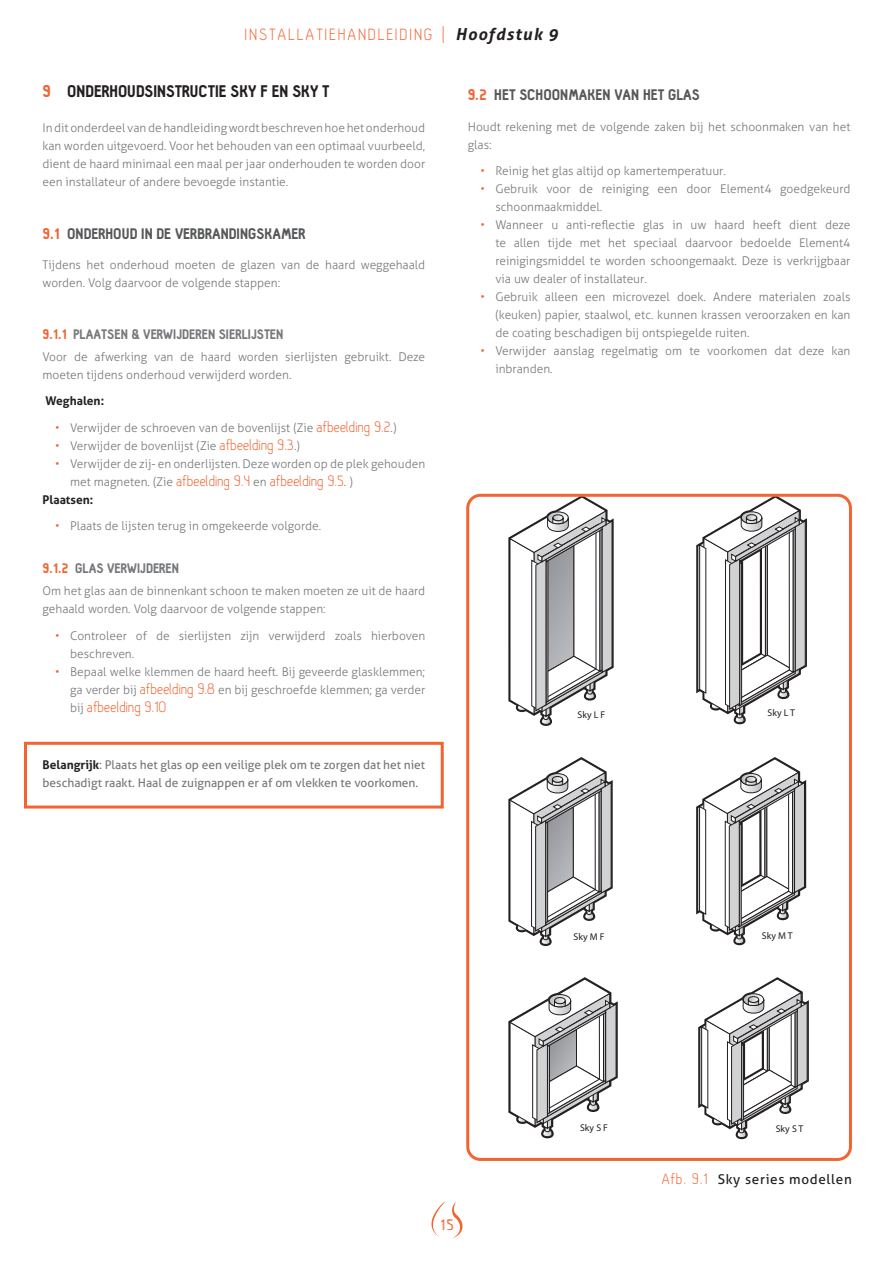
<style>
.page{position:relative;width:893px;height:1263px;background:#fff}
.page>*{position:absolute;margin:0;border:0;box-sizing:border-box;transform-origin:0 0}
.t1{font:300 18px "Hallosans";letter-spacing:.11em;color:#f26431}
.t2{font:300 16.5px "Hallosans";color:#f26431}
.t3{font:900 16.5px "Hallosans";color:#231f20}
.t4{font:900 15px "Hallosans";color:#57585a}
.t5{font:900 13.5px "Hallosans";color:#76787b}
.t6{font:13.5px "Aller";letter-spacing:.05em;color:#231f20}
.t7{font:300 12px/18px "Aller";color:#76787b}
.Warning{font:12px/18px "Aller";color:#76787b}
.t8{font:700 12px "Aller";color:#231f20}
.t9{font:9.75px "Myriad Pro";letter-spacing:.005em;color:#231f20}
.s1{font-family:"Aller";font-weight:700;font-style:italic;font-size:16.5px;color:#231f20}
.s2{color:#f26431}
.s3{font-family:"Hallosans";font-size:16.5px;color:#f26431}
.s4{font-family:"Aller";font-size:12px;color:#76787b}
.s5{font-weight:700;color:#231f20}
.s6{font-family:"Hallosans";font-weight:300;font-size:16.5px;color:#f26431}
</style>
<div class="page">
<svg style="left:431px;top:1201px;width:14px;height:36px"></svg>
<svg style="left:452px;top:1201px;width:10px;height:37px"></svg>
<div style="left:24px;top:742px;width:420px;height:66px;border:3px solid #f26431"></div>
<svg style="left:508px;top:498px;width:106px;height:228px"></svg>
<svg style="left:696px;top:498px;width:111px;height:226px"></svg>
<svg style="left:696px;top:757px;width:110px;height:188px"></svg>
<svg style="left:508px;top:757px;width:105px;height:189px"></svg>
<svg style="left:698px;top:977px;width:111px;height:162px"></svg>
<svg style="left:508px;top:977px;width:110px;height:161px"></svg>
<div style="left:466px;top:494px;width:386px;height:667px;border:3px solid #f26431;border-radius:13px"></div>
<h1 class="t1" style="left:245px;top:24px;width:315px">INSTALLATIEHANDLEIDING | <span class="s1">Hoofdstuk 9</span></h1>
<p class="t3" style="left:43px;top:82px;width:288px"><span class="s2">9</span> ONDERHOUDSINSTRUCTIE SKY F EN SKY T</p>
<p class="t7" style="left:43px;top:118px;width:384px;text-align:justify">In dit onderdeel van de handleiding wordt beschreven hoe het onderhoud kan worden uitgevoerd. Voor het behouden van een optimaal vuurbeeld, dient de haard minimaal een maal per jaar onderhouden te worden door een installateur of andere bevoegde instantie.</p>
<p class="t4" style="left:43px;top:225px;width:265px"><span class="s2">9.1</span> ONDERHOUD IN DE VERBRANDINGSKAMER</p>
<p class="t7" style="left:43px;top:256px;width:384px">Tijdens het onderhoud moeten de glazen van de haard weggehaald worden. Volg daarvoor de volgende stappen:</p>
<p class="t5" style="left:43px;top:326px;width:242px"><span class="s2">9.1.1</span> PLAATSEN &amp; VERWIJDEREN SIERLIJSTEN</p>
<p class="t7" style="left:43px;top:348px;width:384px">Voor de afwerking van de haard worden sierlijsten gebruikt. Deze moeten tijdens onderhoud verwijderd worden.</p>
<p class="t8" style="left:46px;top:394px;width:60px">Weghalen:</p>
<p class="t7" style="left:55px;top:419px;width:343px"><span class="s2">•</span> Verwijder de schroeven van de bovenlijst (Zie <span class="s3">afbeelding 9.2</span>.)</p>
<p class="t7" style="left:55px;top:437px;width:246px"><span class="s2">•</span> Verwijder de bovenlijst (Zie <span class="s3">afbeelding 9.3</span>.)</p>
<p class="t7" style="left:55px;top:455px;width:371px"><span class="s2">•</span> Verwijder de zij- en onderlijsten. Deze worden op de plek gehouden</p>
<p class="t2" style="left:70px;top:472px;width:284px"><span class="s4">met magneten. (Zie</span> afbeelding 9.4 <span class="s4">en</span> afbeelding 9.5<span class="s4">. )</span></p>
<p class="t8" style="left:43px;top:492px;width:52px">Plaatsen:</p>
<p class="t7" style="left:55px;top:517px;width:267px"><span class="s2">•</span> Plaats de lijsten terug in omgekeerde volgorde.</p>
<p class="t5" style="left:43px;top:561px;width:138px"><span class="s2">9.1.2</span> GLAS VERWIJDEREN</p>
<p class="t7" style="left:43px;top:582px;width:384px">Om het glas aan de binnenkant schoon te maken moeten ze uit de haard gehaald worden. Volg daarvoor de volgende stappen:</p>
<p class="t7" style="left:70px;top:627px;width:357px;text-indent:-15px"><span class="s2">•</span> Controleer of de sierlijsten zijn verwijderd zoals hierboven beschreven.</p>
<p class="t7" style="left:55px;top:663px;width:371px;text-align:right"><span class="s2">•</span> Bepaal welke klemmen de haard heeft. Bij geveerde glasklemmen; ga verder bij <span class="s3">afbeelding 9.8</span> en bij geschroefde klemmen; ga verder</p>
<p class="t2" style="left:70px;top:698px;width:98px"><span class="s4">bij</span> afbeelding 9.10</p>
<p class="Warning" style="left:43px;top:756px;width:384px"><span class="s5">Belangrijk</span>: Plaats het glas op een veilige plek om te zorgen dat het niet beschadigt raakt. Haal de zuignappen er af om vlekken te voorkomen.</p>
<p class="t4" style="left:468px;top:86px;width:234px"><span class="s2">9.2</span> HET SCHOONMAKEN VAN HET GLAS</p>
<p class="t7" style="left:468px;top:117px;width:384px">Houdt rekening met de volgende zaken bij het schoonmaken van het glas:</p>
<p class="t7" style="left:480px;top:162px;width:247px"><span class="s2">•</span> Reinig het glas altijd op kamertemperatuur.</p>
<p class="t7" style="left:495px;top:180px;width:357px;text-indent:-15px"><span class="s2">•</span> Gebruik voor de reiniging een door Element4 goedgekeurd schoonmaakmiddel.</p>
<p class="t7" style="left:495px;top:216px;width:357px;text-align:justify;text-indent:-15px"><span class="s2">•</span> Wanneer u anti-reflectie glas in uw haard heeft dient deze te allen tijde met het speciaal daarvoor bedoelde Element4 reinigingsmiddel te worden schoongemaakt. Deze is verkrijgbaar via uw dealer of installateur.</p>
<p class="t7" style="left:495px;top:288px;width:357px;text-align:justify;text-indent:-15px"><span class="s2">•</span> Gebruik alleen een microvezel doek. Andere materialen zoals (keuken) papier, staalwol, etc. kunnen krassen veroorzaken en kan de coating beschadigen bij ontspiegelde ruiten.</p>
<p class="t7" style="left:495px;top:342px;width:357px;text-indent:-15px"><span class="s2">•</span> Verwijder aanslag regelmatig om te voorkomen dat deze kan inbranden.</p>
<p class="t9" style="left:578px;top:709px;width:29px">Sky L F</p>
<p class="t9" style="left:768px;top:707px;width:29px">Sky L T</p>
<p class="t9" style="left:574px;top:931px;width:33px">Sky M F</p>
<p class="t9" style="left:762px;top:930px;width:32px">Sky M T</p>
<h2 class="t2" style="left:441px;top:1216px;width:14px">15</h2>
<p class="t9" style="left:580px;top:1122px;width:29px">Sky S F</p>
<p class="t9" style="left:776px;top:1122px;width:29px">Sky S T</p>
<p class="t6" style="left:662px;top:1171px;width:192px"><span class="s6">Afb. 9.1^</span>Sky series modellen</p>
</div>
